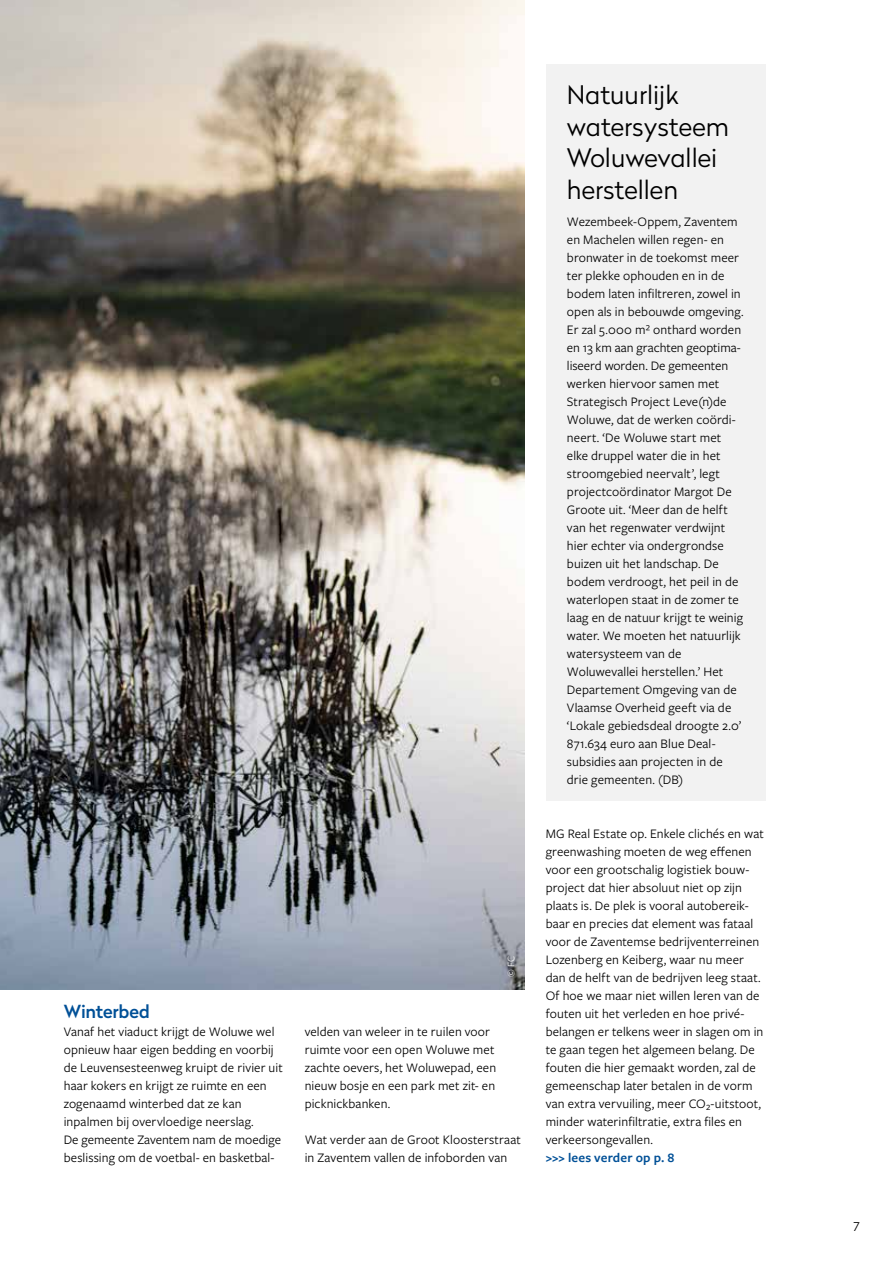
<style>
.page{position:relative;width:893px;height:1263px;background:#fff}
.page>*{position:absolute;margin:0;border:0;box-sizing:border-box;transform-origin:0 0}
.t1{font:300 25.5px/31.5px "Radikal";color:#000}
.t2{font:500 18px "Radikal";letter-spacing:-.01em;color:#005097}
.t3{font:13.5px/18px "Freight Sans Pro";letter-spacing:.01em;color:#000}
.t4{font:600 13.5px "Freight Sans Pro";letter-spacing:.01em;color:#005097}
.t5{font:300 12px "Radikal";color:#000}
.t6{font:10.5px "Freight Sans Pro";color:#fff}
</style>
<div class="page">
<img style="left:0;top:0;width:524px;height:989px">
<div style="left:546px;top:64px;width:219px;height:736px;background:#f2f2f2"></div>
<p class="t6" style="left:504px;top:977px;width:23px;rotate:-90deg">© FC</p>
<h2 class="t2" style="left:64px;top:998px;width:88px">Winterbed</h2>
<p class="t3" style="left:64px;top:1022px;width:221px">Vanaf het viaduct krijgt de Woluwe wel opnieuw haar eigen bedding en voorbij de Leuvensesteenweg kruipt de rivier uit haar kokers en krijgt ze ruimte en een zogenaamd winterbed dat ze kan inpalmen bij overvloedige neerslag.<br>De gemeente Zaventem nam de moedige beslissing om de voetbal- en basketbal-</p>
<p class="t3" style="left:305px;top:1022px;width:193px">velden van weleer in te ruilen voor ruimte voor een open Woluwe met zachte oevers, het Woluwepad, een nieuw bosje en een park met zit- en picknickbanken.</p>
<p class="t3" style="left:305px;top:1130px;width:218px">Wat verder aan de Groot Kloosterstraat in Zaventem vallen de infoborden van</p>
<h1 class="t1" style="left:567px;top:78px;width:163px">Natuurlijk watersysteem<br>Woluwevallei herstellen</h1>
<p class="t3" style="left:567px;top:212px;width:178px">Wezembeek-Oppem, Zaventem en Machelen willen regen- en bronwater in de toekomst meer ter plekke ophouden en in de bodem laten infiltreren, zowel in open als in bebouwde omgeving.<br>Er zal 5.000 m² onthard worden en 13 km aan grachten geoptima&shy;liseerd worden. De gemeenten werken hiervoor samen met<br>Strategisch Project Leve(n)de<br>Woluwe, dat de werken coördi&shy;neert. ‘De Woluwe start met elke druppel water die in het stroomgebied neervalt’, legt projectcoördinator Margot De<br>Groote uit. ‘Meer dan de helft van het regenwater verdwijnt hier echter via ondergrondse buizen uit het landschap. De bodem verdroogt, het peil in de waterlopen staat in de zomer te laag en de natuur krijgt te weinig water. We moeten het natuurlijk watersysteem van de<br>Woluwevallei herstellen.’ Het<br>Departement Omgeving van de<br>Vlaamse Overheid geeft via de ‘Lokale gebiedsdeal droogte 2.0’<br>871.634 euro aan Blue Deal&shy;subsidies aan projecten in de drie gemeenten. (DB)</p>
<p class="t3" style="left:546px;top:824px;width:220px">MG Real Estate op. Enkele clichés en wat greenwashing moeten de weg effenen voor een grootschalig logistiek bouw&shy;project dat hier absoluut niet op zijn plaats is. De plek is vooral autobereik&shy;baar en precies dat element was fataal voor de Zaventemse bedrijventerreinen Lozenberg en Keiberg, waar nu meer dan de helft van de bedrijven leeg staat.<br>Of hoe we maar niet willen leren van de fouten uit het verleden en hoe privé&shy;belangen er telkens weer in slagen om in te gaan tegen het algemeen belang. De fouten die hier gemaakt worden, zal de gemeenschap later betalen in de vorm van extra vervuiling, meer CO₂-uitstoot, minder waterinfiltratie, extra files en verkeersongevallen.</p>
<p class="t4" style="left:546px;top:1148px;width:130px">&gt;&gt;&gt; lees verder op p. 8</p>
<p class="t5" style="left:854px;top:1218px;width:8px">7</p>
</div>
